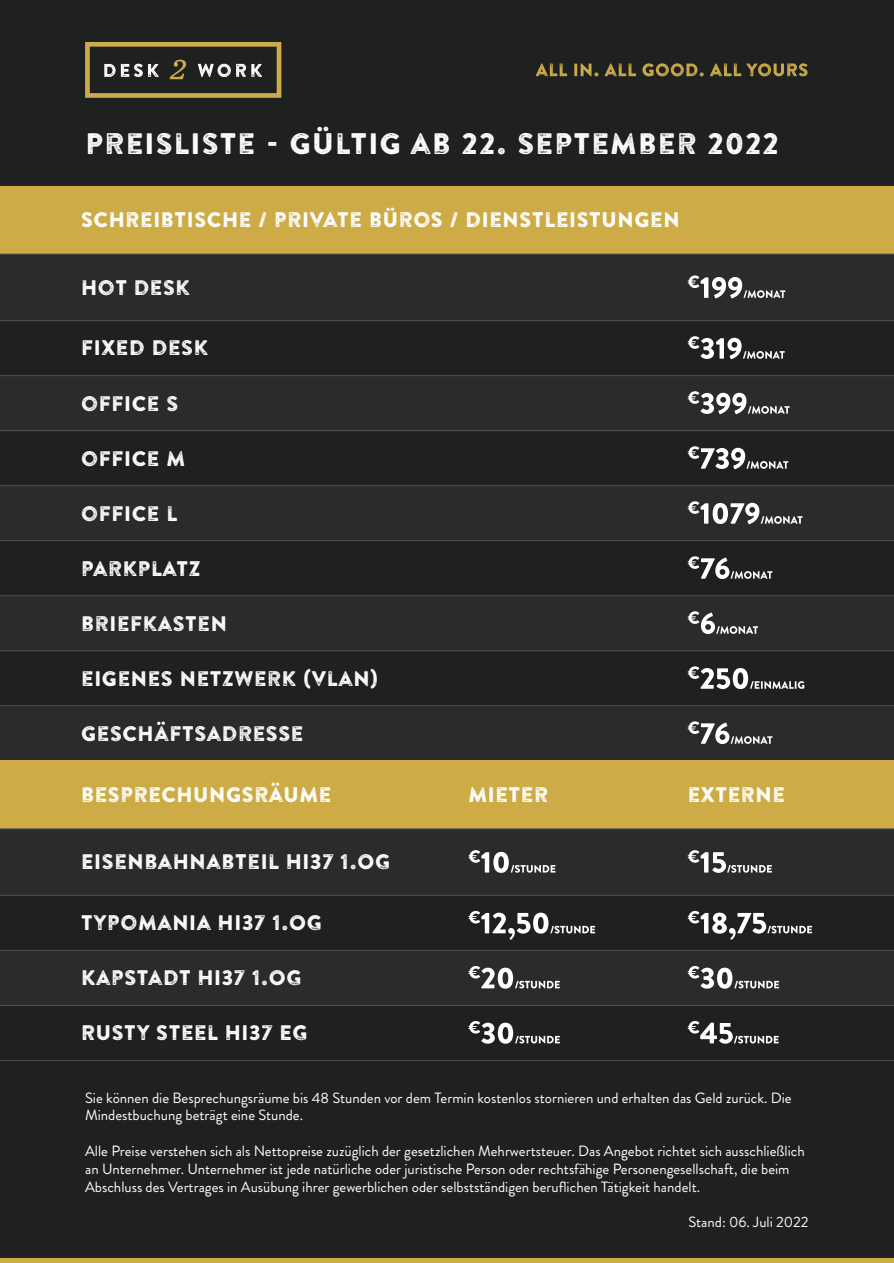
<style>
.page{position:relative;width:894px;height:1263px;background:#fff}
.page>*{position:absolute;margin:0;border:0;box-sizing:border-box;transform-origin:0 0}
.t1{font:29.55px "Brandon Printed Two";letter-spacing:.015em;color:#fff}
.t2{font:21px "Brandon Printed Two";color:#fff}
.t3{font:14.85px/17.9px "Brandon Grotesque";color:#fff}
</style>
<div class="page">
<div style="left:0;top:0;width:893px;height:1263px;background:#1f2020"></div>
<svg style="left:85px;top:42px;width:196px;height:56px"></svg>
<svg style="left:535px;top:63px;width:272px;height:13px"></svg>
<div style="left:0;top:1258px;width:893px;height:5px;background:#ccac4a"></div>
<div style="left:0;top:186px;width:893px;height:68px;background:#cdac47"></div>
<div style="left:0;top:254px;width:893px;height:67px;background:#2b2b2b"></div>
<svg style="left:0;top:376px;width:893px;height:384px;fill:#2c2b2b"></svg>
<svg style="left:687px;top:275px;width:98px;height:23px"></svg>
<svg style="left:687px;top:336px;width:97px;height:23px"></svg>
<svg style="left:687px;top:391px;width:102px;height:23px"></svg>
<svg style="left:687px;top:446px;width:101px;height:23px"></svg>
<svg style="left:687px;top:501px;width:115px;height:23px"></svg>
<svg style="left:687px;top:556px;width:85px;height:23px"></svg>
<svg style="left:687px;top:611px;width:70px;height:23px"></svg>
<svg style="left:687px;top:666px;width:117px;height:23px"></svg>
<svg style="left:687px;top:721px;width:85px;height:23px"></svg>
<hr style="left:0;top:254px;width:893px;height:1px;background:#525153">
<hr style="left:0;top:320px;width:893px;height:1px;background:#515053">
<hr style="left:0;top:375px;width:893px;height:1px;background:#515053">
<hr style="left:0;top:430px;width:893px;height:1px;background:#515053">
<hr style="left:0;top:485px;width:893px;height:1px;background:#515053">
<hr style="left:0;top:540px;width:893px;height:1px;background:#515053">
<hr style="left:0;top:595px;width:893px;height:1px;background:#515053">
<hr style="left:0;top:650px;width:893px;height:1px;background:#515053">
<hr style="left:0;top:705px;width:893px;height:1px;background:#515053">
<hr style="left:0;top:760px;width:893px;height:1px;background:#515053">
<div style="left:0;top:761px;width:893px;height:68px;background:#cdac47"></div>
<div style="left:0;top:829px;width:893px;height:66px;background:#2b2b2b"></div>
<div style="left:0;top:950px;width:893px;height:55px;background:#2c2b2b"></div>
<svg style="left:468px;top:850px;width:87px;height:23px"></svg>
<svg style="left:687px;top:850px;width:84px;height:23px"></svg>
<svg style="left:468px;top:911px;width:127px;height:29px"></svg>
<svg style="left:687px;top:911px;width:124px;height:29px"></svg>
<svg style="left:468px;top:966px;width:91px;height:23px"></svg>
<svg style="left:687px;top:966px;width:91px;height:23px"></svg>
<svg style="left:468px;top:1021px;width:91px;height:23px"></svg>
<svg style="left:687px;top:1021px;width:91px;height:23px"></svg>
<hr style="left:0;top:828px;width:893px;height:1px;background:#525153">
<hr style="left:0;top:895px;width:893px;height:1px;background:#515053">
<hr style="left:0;top:950px;width:893px;height:1px;background:#515053">
<hr style="left:0;top:1005px;width:893px;height:1px;background:#515053">
<hr style="left:0;top:1060px;width:893px;height:1px;background:#534c51">
<h1 class="t1" style="left:85px;top:133px;width:695px">PREISLISTE - GÜLTIG AB 22. SEPTEMBER 2022</h1>
<h2 class="t2" style="left:81px;top:213px;width:600px">SCHREIBTISCHE / PRIVATE BÜROS / DIENSTLEISTUNGEN</h2>
<h2 class="t2" style="left:81px;top:280px;width:111px">HOT DESK</h2>
<h2 class="t2" style="left:81px;top:341px;width:129px">FIXED DESK</h2>
<h2 class="t2" style="left:81px;top:396px;width:99px">OFFICE S</h2>
<h2 class="t2" style="left:81px;top:451px;width:106px">OFFICE M</h2>
<h2 class="t2" style="left:81px;top:506px;width:98px">OFFICE L</h2>
<h2 class="t2" style="left:81px;top:561px;width:121px">PARKPLATZ</h2>
<h2 class="t2" style="left:81px;top:616px;width:148px">BRIEFKASTEN</h2>
<h2 class="t2" style="left:81px;top:671px;width:299px">EIGENES NETZWERK (VLAN)</h2>
<h2 class="t2" style="left:81px;top:726px;width:224px">GESCHÄFTSADRESSE</h2>
<h2 class="t2" style="left:81px;top:787px;width:252px">BESPRECHUNGSRÄUME</h2>
<h2 class="t2" style="left:468px;top:787px;width:82px">MIETER</h2>
<h2 class="t2" style="left:687px;top:787px;width:99px">EXTERNE</h2>
<h2 class="t2" style="left:81px;top:855px;width:311px">EISENBAHNABTEIL HI37 1.OG</h2>
<h2 class="t2" style="left:81px;top:915px;width:243px">TYPOMANIA HI37 1.OG</h2>
<h2 class="t2" style="left:81px;top:970px;width:222px">KAPSTADT HI37 1.OG</h2>
<h2 class="t2" style="left:81px;top:1025px;width:228px">RUSTY STEEL HI37 EG</h2>
<p class="t3" style="left:85px;top:1091px;width:707px">Sie können die Besprechungsräume bis 48 Stunden vor dem Termin kostenlos stornieren und erhalten das Geld zurück. Die<br>Mindestbuchung beträgt eine Stunde.</p>
<p class="t3" style="left:85px;top:1144px;width:720px">Alle Preise verstehen sich als Nettopreise zuzüglich der gesetzlichen Mehrwertsteuer. Das Angebot richtet sich ausschließlich an Unternehmer. Unternehmer ist jede natürliche oder juristische Person oder rechtsfähige Personengesellschaft, die beim<br>Abschluss des Vertrages in Ausübung ihrer gewerblichen oder selbstständigen beruflichen Tätigkeit handelt.</p>
<p class="t3" style="left:688px;top:1215px;width:121px">Stand: 06. Juli 2022</p>
</div>
